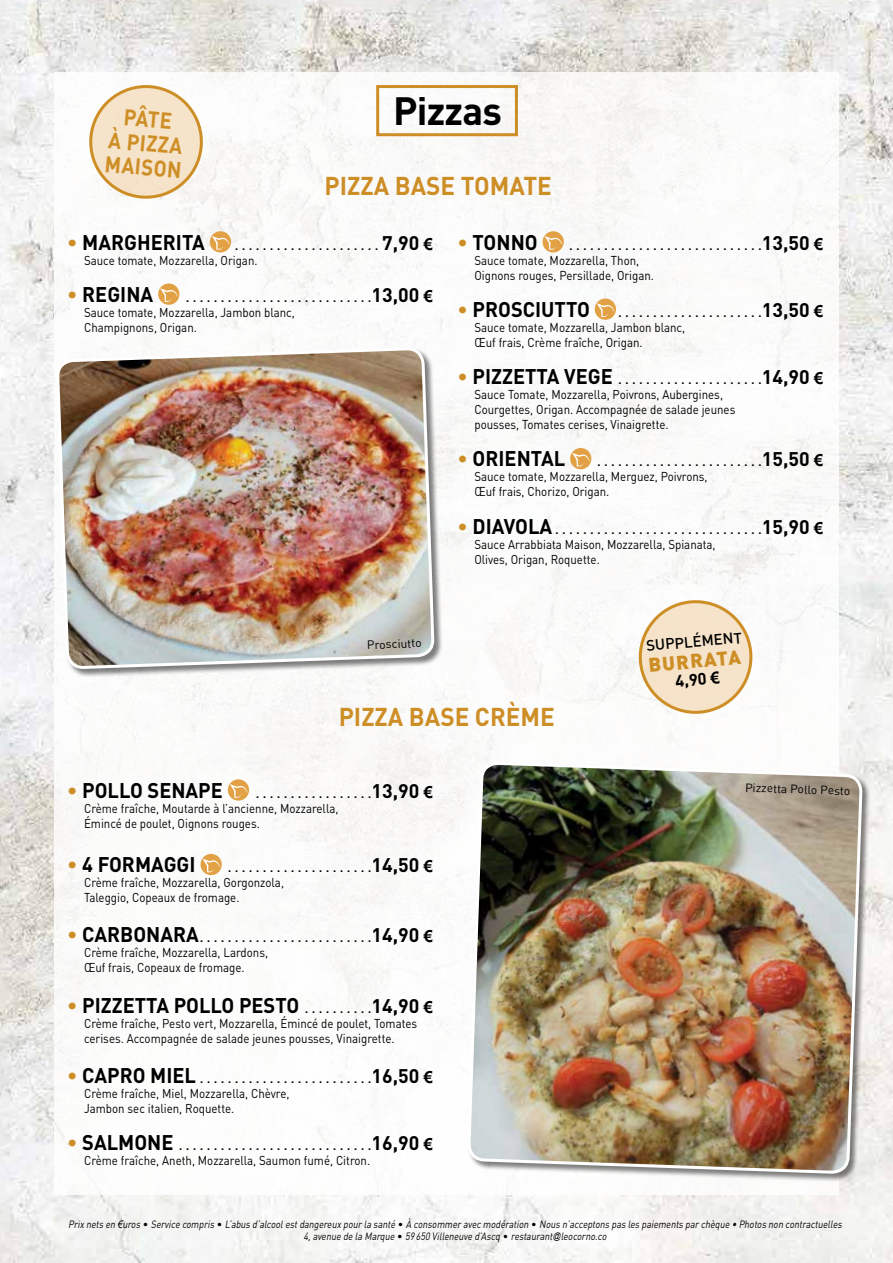
<style>
.page{position:relative;width:893px;height:1263px;background:#fff}
.page>*{position:absolute;margin:0;border:0;box-sizing:border-box;transform-origin:0 0}
.t1{font:700 39px "DIN";letter-spacing:-.02em;color:#000}
.t2{font:700 25.5px "DIN";color:#ce8e26;scale:.95 1}
.t3{font:700 22.5px/24px "DIN";color:#ce8e26;scale:.9 1}
.t4{font:700 21px "DIN";color:#000;scale:.95 1}
.t5{font:900 19.5px "DIN";color:#ce8e26}
.t6{font:700 16.5px "DIN";color:#000}
.t7{font:500 15px "DIN";color:#000}
.t8{font:500 13.5px "DIN";color:#000}
.t9{font:12.75px/15px "DIN";color:#000;scale:.9 1}
.t10{font:12px "DIN";color:#000}
.t11{font:italic 10.5px/12px "DIN";color:#000;text-align:center;scale:.85 1}
.s1{color:#ce8e26}
.s2{font-weight:700;font-size:19.5px}
.s3{font-family:"Arial";font-weight:700;font-size:16.5px}
.s4{font-weight:700;font-size:21px}
.s5{font-family:"Arial"}
.s6{font-style:normal}
.s7{font-family:"Arial";font-size:9px}
</style>
<div class="page">
<img style="left:0;top:0;width:893px;height:1263px">
<div style="left:54px;top:72px;width:785px;height:1123px;background:#fff"></div>
<div style="left:376px;top:85px;width:142px;height:51px;border:3px solid #ce8e26"></div>
<div style="left:210px;top:231px;width:21px;height:21px;background:#e2a144;border-radius:50%"></div>
<svg style="left:212px;top:236px;width:18px;height:14px"></svg>
<svg style="left:158px;top:283px;width:21px;height:22px"></svg>
<svg style="left:160px;top:288px;width:18px;height:14px"></svg>
<div style="left:543px;top:231px;width:21px;height:21px;background:#e2a144;border-radius:50%"></div>
<svg style="left:544px;top:236px;width:19px;height:14px"></svg>
<svg style="left:595px;top:298px;width:21px;height:22px"></svg>
<svg style="left:597px;top:303px;width:18px;height:14px"></svg>
<div style="left:570px;top:448px;width:21px;height:21px;background:#e2a144;border-radius:50%"></div>
<svg style="left:572px;top:453px;width:18px;height:13px"></svg>
<div style="left:201px;top:854px;width:21px;height:21px;background:#e2a144;border-radius:50%"></div>
<svg style="left:202px;top:858px;width:19px;height:14px"></svg>
<svg style="left:638px;top:599px;width:115px;height:115px"></svg>
<svg style="left:89px;top:85px;width:118px;height:115px"></svg>
<div style="left:56px;top:347px;width:387px;height:330px;background:#000;opacity:.5"></div>
<img style="left:57px;top:348px;width:376px;height:476px">
<img style="left:466px;top:760px;width:398px;height:503px">
<h3 class="t3" style="left:110px;top:103px;width:57px;text-indent:15px;rotate:5deg">PÂTE<br>À PIZZA<br>MAISON</h3>
<h1 class="t1" style="left:393px;top:85px;width:110px">PIZZAS</h1>
<h2 class="t2" style="left:325px;top:169px;width:30px">PIZZA</h2>
<h2 class="t2" style="left:395px;top:169px;width:33px">BASE</h2>
<h2 class="t2" style="left:461px;top:169px;width:31px">TOMATE</h2>
<h3 class="t4" style="left:67px;top:228px;width:101px"><span class="s1">•</span> MARGHERITA</h3>
<p class="t8" style="left:235px;top:236px;width:200px">. . . . . . . . . . . . . . . . . . . . . <span class="s2">7,90</span> <span class="s3">€</span></p>
<p class="t9" style="left:84px;top:252px;width:194px">Sauce tomate, Mozzarella, Origan.</p>
<h3 class="t4" style="left:67px;top:280px;width:69px"><span class="s1">•</span> REGINA</h3>
<p class="t8" style="left:186px;top:288px;width:249px">. . . . . . . . . . . . . . . . . . . . . . . . . . <span class="s2">13,00</span> <span class="s3">€</span></p>
<p class="t9" style="left:84px;top:304px;width:236px">Sauce tomate, Mozzarella, Jambon blanc,<br>Champignons, Origan.</p>
<p class="t10" style="left:367px;top:637px;width:56px;rotate:-2deg">Prosciutto</p>
<h3 class="t4" style="left:457px;top:228px;width:43px"><span class="s1">•</span> TONNO</h3>
<p class="t8" style="left:569px;top:236px;width:256px">. . . . . . . . . . . . . . . . . . . . . . . . . . . <span class="s2">13,50</span> <span class="s3">€</span></p>
<p class="t9" style="left:474px;top:252px;width:201px">Sauce tomate, Mozzarella, Thon,<br>Oignons rouges, Persillade, Origan.</p>
<h3 class="t4" style="left:457px;top:295px;width:43px"><span class="s1">•</span> PROSCIUTTO</h3>
<p class="t8" style="left:618px;top:303px;width:207px">. . . . . . . . . . . . . . . . . . . . <span class="s2">13,50</span> <span class="s3">€</span></p>
<p class="t9" style="left:474px;top:319px;width:236px">Sauce tomate, Mozzarella, Jambon blanc,<br>Œuf frais, Crème fraîche, Origan.</p>
<h3 class="t4" style="left:457px;top:363px;width:42px"><span class="s1">•</span> PIZZETTA</h3>
<p class="t8" style="left:564px;top:370px;width:261px"><span class="s4">VEGE</span> . . . . . . . . . . . . . . . . . . . . <span class="s2">14,90</span> <span class="s3">€</span></p>
<p class="t9" style="left:474px;top:387px;width:291px">Sauce Tomate, Mozzarella, Poivrons, Aubergines,<br>Courgettes, Origan. Accompagnée de salade jeunes pousses, Tomates cerises, Vinaigrette.</p>
<h3 class="t4" style="left:457px;top:445px;width:43px"><span class="s1">•</span> ORIENTAL</h3>
<p class="t8" style="left:597px;top:453px;width:228px">. . . . . . . . . . . . . . . . . . . . . . . <span class="s2">15,50</span> <span class="s3">€</span></p>
<p class="t9" style="left:474px;top:469px;width:261px">Sauce tomate, Mozzarella, Merguez, Poivrons,<br>Œuf frais, Chorizo, Origan.</p>
<h3 class="t4" style="left:457px;top:512px;width:43px"><span class="s1">•</span> DIAVOLA</h3>
<p class="t8" style="left:555px;top:520px;width:270px">. . . . . . . . . . . . . . . . . . . . . . . . . . . . . <span class="s2">15,90</span> <span class="s3">€</span></p>
<p class="t9" style="left:474px;top:536px;width:269px">Sauce Arrabbiata Maison, Mozzarella, Spianata,<br>Olives, Origan, Roquette.</p>
<p class="t7" style="left:645px;top:636px;width:29px;rotate:-5deg">Suppl</p>
<p class="t7" style="left:692px;top:632px;width:48px;rotate:-5deg">ément</p>
<h3 class="t5" style="left:647px;top:652px;width:92px;rotate:-5deg">Burrata</h3>
<p class="t6" style="left:674px;top:670px;width:46px;rotate:-5deg">4,90 <span class="s5">€</span></p>
<h2 class="t2" style="left:339px;top:700px;width:30px">PIZZA</h2>
<h2 class="t2" style="left:409px;top:700px;width:33px">BASE</h2>
<h2 class="t2" style="left:475px;top:700px;width:66px">CRÈME</h2>
<h3 class="t4" style="left:67px;top:776px;width:43px"><span class="s1">•</span> POLLO</h3>
<h3 class="t4" style="left:148px;top:776px;width:27px">SENAPE</h3>
<p class="t8" style="left:256px;top:784px;width:179px">. . . . . . . . . . . . . . . . <span class="s2">13,90</span> <span class="s3">€</span></p>
<p class="t9" style="left:84px;top:800px;width:284px">Crème fraîche, Moutarde à l’ancienne, Mozzarella,<br>Émincé de poulet, Oignons rouges.</p>
<h3 class="t4" style="left:67px;top:851px;width:60px"><span class="s1">•</span> 4 FORMA</h3>
<h3 class="t4" style="left:164px;top:851px;width:32px">GGI</h3>
<p class="t8" style="left:228px;top:859px;width:207px">. . . . . . . . . . . . . . . . . . . . <span class="s2">14,50</span> <span class="s3">€</span></p>
<p class="t9" style="left:84px;top:875px;width:224px">Crème fraîche, Mozzarella, Gorgonzola,<br>Taleggio, Copeaux de fromage.</p>
<h3 class="t4" style="left:67px;top:921px;width:44px"><span class="s1">•</span> CARBONARA</h3>
<p class="t8" style="left:200px;top:929px;width:235px">. . . . . . . . . . . . . . . . . . . . . . . . <span class="s2">14,90</span> <span class="s3">€</span></p>
<p class="t9" style="left:84px;top:945px;width:206px">Crème fraîche, Mozzarella, Lardons,<br>Œuf frais, Copeaux de fromage.</p>
<h3 class="t4" style="left:67px;top:991px;width:139px"><span class="s1">•</span> PIZZETTA POLLO</h3>
<h3 class="t4" style="left:239px;top:991px;width:27px">PESTO</h3>
<p class="t8" style="left:305px;top:999px;width:130px">. . . . . . . . . <span class="s2">14,90</span> <span class="s3">€</span></p>
<p class="t9" style="left:84px;top:1015px;width:372px">Crème fraîche, Pesto vert, Mozzarella, Émincé de poulet, Tomates cerises. Accompagnée de salade jeunes pousses, Vinaigrette.</p>
<h3 class="t4" style="left:67px;top:1061px;width:43px"><span class="s1">•</span> CAPRO</h3>
<h3 class="t4" style="left:150px;top:1061px;width:28px">MIEL</h3>
<p class="t8" style="left:200px;top:1069px;width:235px">. . . . . . . . . . . . . . . . . . . . . . . . <span class="s2">16,50</span> <span class="s3">€</span></p>
<p class="t9" style="left:84px;top:1085px;width:230px">Crème fraîche, Miel, Mozzarella, Chèvre,<br>Jambon sec italien, Roquette.</p>
<h3 class="t4" style="left:67px;top:1129px;width:44px"><span class="s1">•</span> SALMONE</h3>
<p class="t8" style="left:179px;top:1137px;width:256px">. . . . . . . . . . . . . . . . . . . . . . . . . . . <span class="s2">16,90</span> <span class="s3">€</span></p>
<p class="t9" style="left:84px;top:1153px;width:319px">Crème fraîche, Aneth, Mozzarella, Saumon fumé, Citron.</p>
<p class="t10" style="left:745px;top:780px;width:107px;rotate:2deg">Pizzetta Pollo Pesto</p>
<p class="t11" style="left:68px;top:1218px;width:914px">Prix nets en <span class="s5">€</span>uros <span class="s6">•</span> Service compris <span class="s6">•</span> L’abus d’alcoolestdangereux pourla santé <span class="s6">•</span> à consommeravec modération <span class="s6">•</span> Nous n’acceptons pas les paiements parchèque • Photos non contractuelles<br>4,avenue de la Marque <span class="s6">•</span> 59650 Villeneuve d’Ascq <span class="s6">•</span> restaurant<span class="s7">@</span>leocorno.co</p>
</div>
